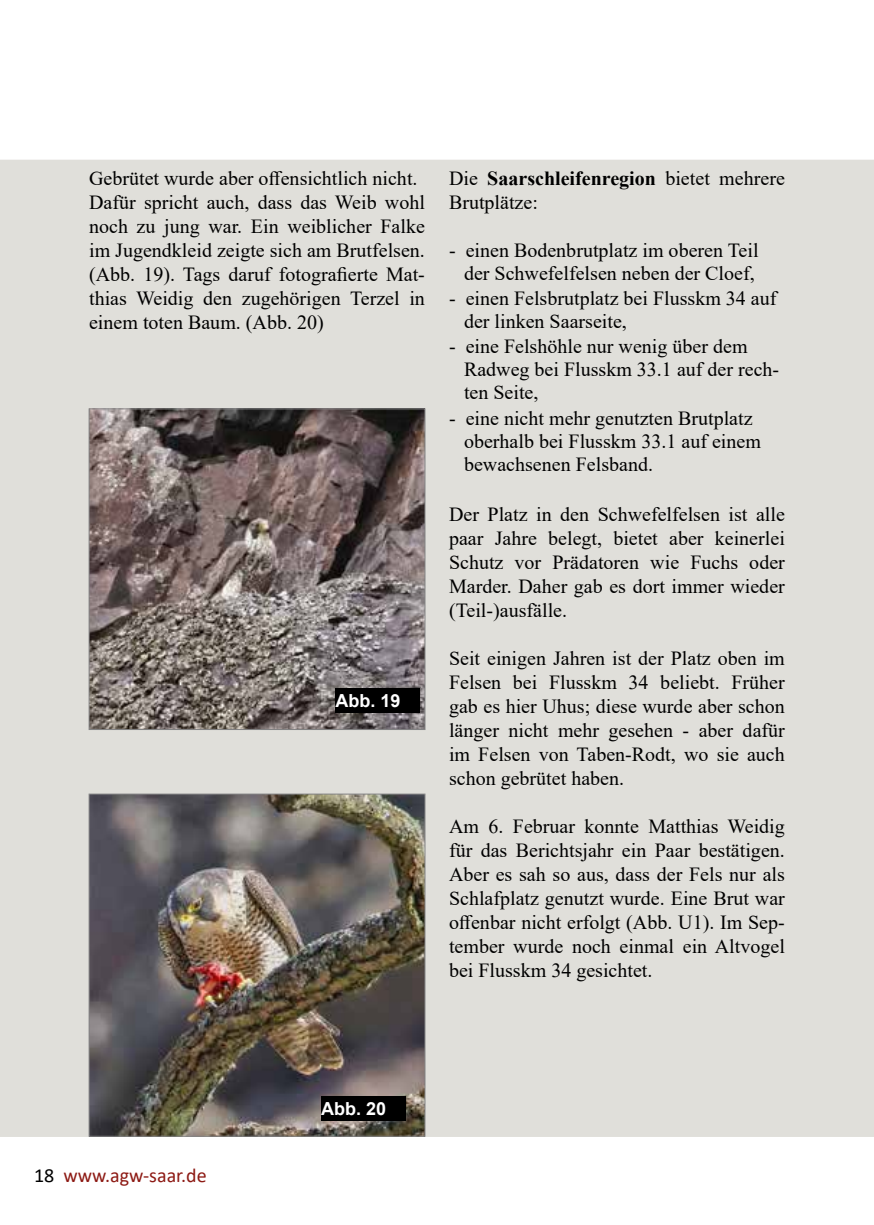
<style>
.page{position:relative;width:874px;height:1225px;background:#fff}
.page>*{position:absolute;margin:0;border:0;box-sizing:border-box;transform-origin:0 0}
.t1{font:20px/24px "Times New Roman";color:#000}
.t2{font:20px "Calibri";color:#8d1a14}
.t3{font:700 18px "Arial";color:#fff}
.s1{font-weight:700}
.s2{color:#000}
</style>
<div class="page">
<div style="left:0;top:160px;width:873px;height:977px;background:#e0dfda"></div>
<img style="left:91px;top:795px;width:332px;height:339px">
<div style="left:89px;top:793px;width:336px;height:343px;border:1px solid #828283"></div>
<img style="left:91px;top:410px;width:332px;height:318px">
<div style="left:89px;top:408px;width:336px;height:322px;border:1px solid #828283"></div>
<div style="left:335px;top:688px;width:85px;height:25px;background:#000"></div>
<div style="left:321px;top:1096px;width:84px;height:25px;background:#000"></div>
<p class="t1" style="left:89px;top:166px;width:337px">Gebrütet wurde aber offensichtlich nicht.<br>Dafür spricht auch, dass das Weib wohl noch zu jung war. Ein weiblicher Falke im Jugendkleid zeigte sich am Brutfelsen. (Abb. 19). Tags daruf fotografierte Mat&shy;thias Weidig den zugehörigen Terzel in einem toten Baum. (Abb. 20)</p>
<p class="t1" style="left:449px;top:166px;width:337px">Die <span class="s1">Saarschleifenregion</span> bietet mehrere<br>Brutplätze:</p>
<p class="t1" style="left:449px;top:238px;width:311px;line-height:23px;text-align:center">- einen Bodenbrutplatz im oberen Teil der Schwefelfelsen neben der Cloef,</p>
<p class="t1" style="left:464px;top:286px;width:314px;line-height:23px;text-indent:-15px">- einen Felsbrutplatz bei Flusskm 34 auf der linken Saarseite,</p>
<p class="t1" style="left:464px;top:334px;width:316px;line-height:23px;text-indent:-15px">- eine Felshöhle nur wenig über dem<br>Radweg bei Flusskm 33.1 auf der rech&shy;ten Seite,</p>
<p class="t1" style="left:464px;top:406px;width:298px;line-height:23px;text-indent:-15px">- eine nicht mehr genutzten Brutplatz oberhalb bei Flusskm 33.1 auf einem bewachsenen Felsband.</p>
<p class="t1" style="left:449px;top:502px;width:337px;text-align:justify">Der Platz in den Schwefelfelsen ist alle paar Jahre belegt, bietet aber keinerlei Schutz vor Prädatoren wie Fuchs oder Marder. Daher gab es dort immer wieder (Teil-)ausfälle.</p>
<p class="t1" style="left:449px;top:646px;width:337px;text-align:justify">Seit einigen Jahren ist der Platz oben im Felsen bei Flusskm 34 beliebt. Früher gab es hier Uhus; diese wurde aber schon länger nicht mehr gesehen - aber dafür im Felsen von Taben-Rodt, wo sie auch schon gebrütet haben.</p>
<p class="t1" style="left:449px;top:814px;width:337px;text-align:justify">Am 6. Februar konnte Matthias Weidig für das Berichtsjahr ein Paar bestätigen.<br>Aber es sah so aus, dass der Fels nur als Schlafplatz genutzt wurde. Eine Brut war offenbar nicht erfolgt (Abb. U1). Im Sep&shy;tember wurde noch einmal ein Altvogel bei Flusskm 34 gesichtet.</p>
<p class="t3" style="left:335px;top:688px;width:67px">Abb. 19</p>
<p class="t2" style="left:34px;top:1161px;width:174px"><span class="s2">18</span> www.agw-saar.de</p>
<p class="t3" style="left:321px;top:1096px;width:67px">Abb. 20</p>
</div>
